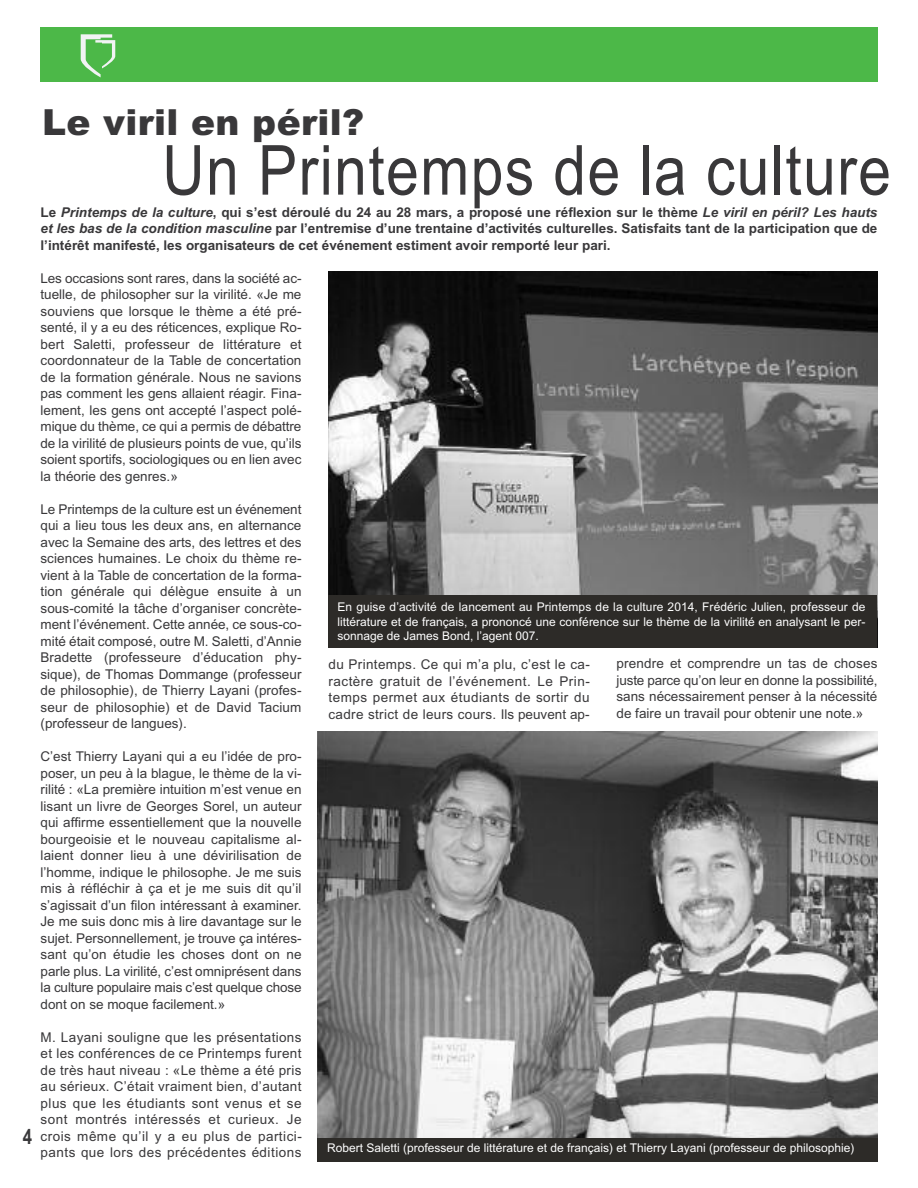
<style>
.page{position:relative;width:918px;height:1188px;background:#fff}
.page>*{position:absolute;margin:0;border:0;box-sizing:border-box;transform-origin:0 0}
.t1{font:69.15px "Arial";letter-spacing:.025em;color:#39383a;scale:.85 1}
.t2{font:900 36px "Arial";letter-spacing:.01em;color:#39383a}
.t3{font:700 21px "Arial";color:#39383a;scale:.8 1}
.t4{font:13.5px/16.5px "Arial";color:#39383a;text-align:justify}
.t5{font:700 13.5px/16.5px "Arial";color:#39383a;text-align:justify}
.t6{font:12px/14.4px "Arial";color:#fff;text-align:justify}
.s1{font-style:italic}
</style>
<div class="page">
<div style="left:40px;top:27px;width:838px;height:55px;background:#4cb848"></div>
<svg style="left:81px;top:34px;width:34px;height:43px"></svg>
<img style="left:317px;top:732px;width:561px;height:406px">
<div style="left:317px;top:1138px;width:561px;height:23px;background:#2d2b28"></div>
<img style="left:328px;top:272px;width:550px;height:375px">
<div style="left:328px;top:595px;width:549px;height:52px;background:#2d2b28"></div>
<h3 class="t3" style="left:23px;top:1125px;width:13px">4</h3>
<h2 class="t2" style="left:42px;top:101px;width:324px">Le viril en péril?</h2>
<h1 class="t1" style="left:162px;top:130px;width:859px">Un Printemps de la culture</h1>
<p class="t5" style="left:40px;top:204px;width:839px">Le <span class="s1">Printemps de la culture</span>, qui s’est déroulé du 24 au 28 mars, a proposé une réflexion sur le thème <span class="s1">Le viril en péril? Les hauts et les bas de la condition masculine</span> par l’entremise d’une trentaine d’activités culturelles. Satisfaits tant de la participation que de l’intérêt manifesté, les organisateurs de cet événement estiment avoir remporté leur pari.</p>
<p class="t4" style="left:40px;top:270px;width:263px">Les occasions sont rares, dans la société ac&shy;tuelle, de philosopher sur la virilité. «Je me souviens que lorsque le thème a été pré&shy;senté, il y a eu des réticences, explique Ro&shy;bert Saletti, professeur de littérature et coordonnateur de la Table de concertation de la formation générale. Nous ne savions pas comment les gens allaient réagir. Fina&shy;lement, les gens ont accepté l’aspect polé&shy;mique du thème, ce qui a permis de débattre de la virilité de plusieurs points de vue, qu’ils soient sportifs, sociologiques ou en lien avec la théorie des genres.»</p>
<p class="t4" style="left:41px;top:501px;width:263px">Le Printemps de la culture est un événement qui a lieu tous les deux ans, en alternance avec la Semaine des arts, des lettres et des sciences humaines. Le choix du thème re&shy;vient à la Table de concertation de la forma&shy;tion générale qui délègue ensuite à un sous-comité la tâche d’organiser concrète&shy;ment l’événement. Cette année, ce sous-co&shy;mité était composé, outre M. Saletti, d’Annie Bradette (professeure d’éducation phy&shy;sique), de Thomas Dommange (professeur de philosophie), de Thierry Layani (profes&shy;seur de philosophie) et de David Tacium (professeur de langues).</p>
<p class="t4" style="left:41px;top:748px;width:263px">C’est Thierry Layani qui a eu l’idée de pro&shy;poser, un peu à la blague, le thème de la vi&shy;rilité : «La première intuition m’est venue en lisant un livre de Georges Sorel, un auteur qui affirme essentiellement que la nouvelle bourgeoisie et le nouveau capitalisme al&shy;laient donner lieu à une dévirilisation de l’homme, indique le philosophe. Je me suis mis à réfléchir à ça et je me suis dit qu’il s’agissait d’un filon intéressant à examiner.<br>Je me suis donc mis à lire davantage sur le sujet. Personnellement, je trouve ça intéres&shy;sant qu’on étudie les choses dont on ne parle plus. La virilité, c’est omniprésent dans la culture populaire mais c’est quelque chose dont on se moque facilement.»</p>
<p class="t4" style="left:41px;top:1029px;width:263px">M. Layani souligne que les présentations et les conférences de ce Printemps furent de très haut niveau : «Le thème a été pris au sérieux. C’était vraiment bien, d’autant plus que les étudiants sont venus et se sont montrés intéressés et curieux. Je crois même qu’il y a eu plus de partici&shy;pants que lors des précédentes éditions</p>
<p class="t6" style="left:337px;top:600px;width:530px">En guise d’activité de lancement au Printemps de la culture 2014, Frédéric Julien, professeur de littérature et de français, a prononcé une conférence sur le thème de la virilité en analysant le per&shy;sonnage de James Bond, l’agent 007.</p>
<p class="t4" style="left:329px;top:657px;width:263px">du Printemps. Ce qui m’a plu, c’est le ca&shy;ractère gratuit de l’événement. Le Prin&shy;temps permet aux étudiants de sortir du cadre strict de leurs cours. Ils peuvent ap-</p>
<p class="t4" style="left:616px;top:655px;width:263px">prendre et comprendre un tas de choses juste parce qu’on leur en donne la possibilité, sans nécessairement penser à la nécessité de faire un travail pour obtenir une note.»</p>
<p class="t6" style="left:327px;top:1140px;width:529px">Robert Saletti (professeur de littérature et de français) et Thierry Layani (professeur de philosophie)</p>
</div>
